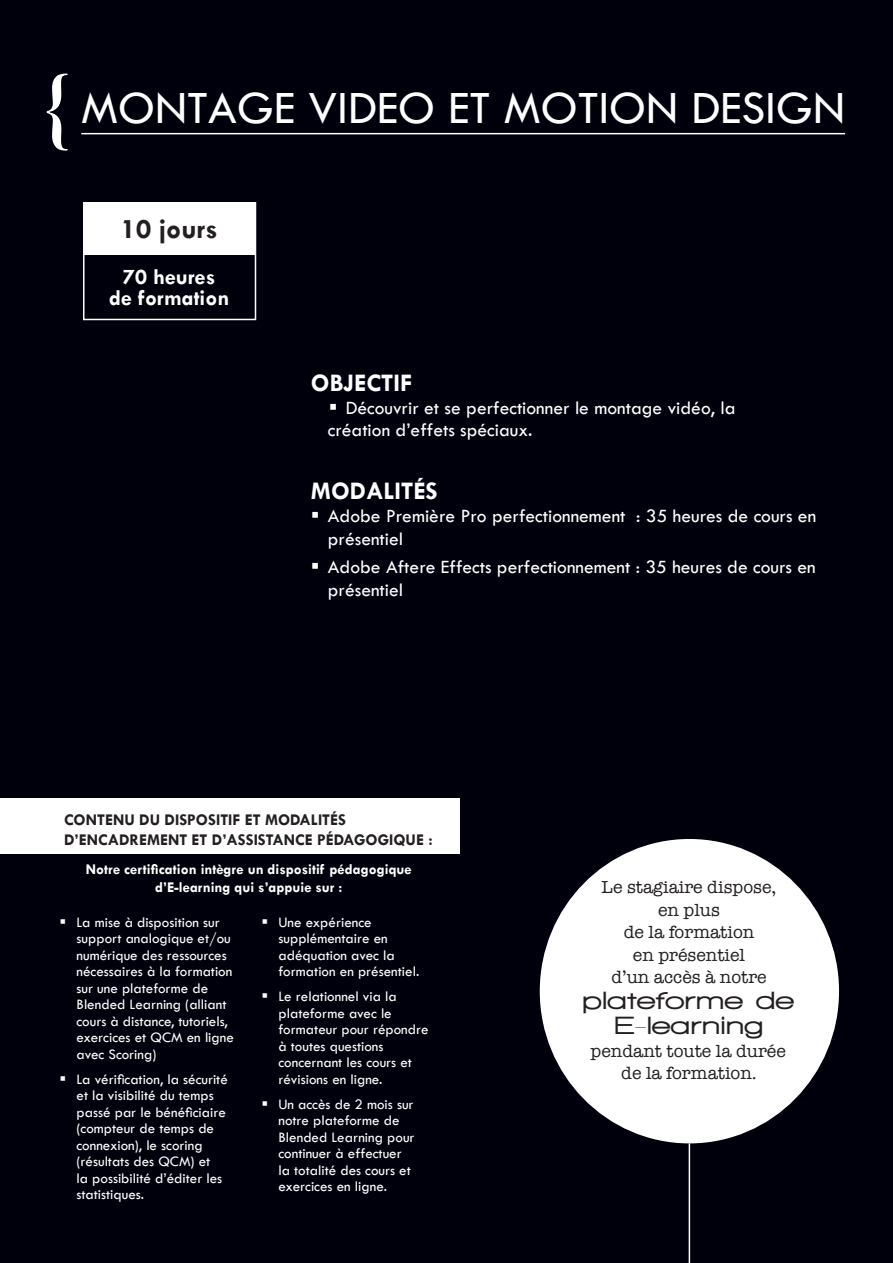
<style>
.page{position:relative;width:893px;height:1263px;background:#00000d}
.page>*{position:absolute;margin:0;border:0;box-sizing:border-box;transform-origin:0 0}
.Titre_CCP{font:48px "Tw Cen";color:#fff}
.t1{font:700 28.5px "Tw Cen";color:#231f20}
.t2{font:900 25.5px/25.5px "Walkway Expand";letter-spacing:.02em;color:#231f20;text-align:center}
.t3{font:700 25.5px "Tw Cen";color:#fff}
.t4{font:700 22.5px/21px "Tw Cen";color:#fff;text-align:center}
.t5{font:19.5px/23.4px "Tw Cen";color:#fff}
.t6{font:18px/22.5px "American Typewriter";color:#231f20;text-align:center}
.Contenu_du_dispo_ped{font:700 16.5px/19.8px "Tw Cen";color:#231f20}
.t7{font:15px/16.5px "Tw Cen";color:#fff}
.Titre_Encadré_CErtif{font:700 15px/18px "Tw Cen";color:#fff;text-align:center}
.s1{font-style:inherit}
</style>
<div class="page">
<svg style="left:47px;top:74px;width:21px;height:77px"></svg>
<div style="left:83px;top:202px;width:172px;height:52px;background:#fff"></div>
<div style="left:83px;top:202px;width:173px;height:118px;border:2px solid #fff"></div>
<div style="left:0;top:798px;width:459px;height:56px;background:#fff"></div>
<div style="left:540px;top:839px;width:299px;height:304px;background:#fff;border-radius:50%"></div>
<hr style="left:689px;top:1143px;width:1px;height:120px;background:#fff">
<hr style="left:81px;top:133px;width:764px;height:2px;background:#fff">
<p class="Titre_CCP" style="left:81px;top:79px;width:765px">MONTAGE VIDEO ET MOTION DESIGN</p>
<p class="t1" style="left:121px;top:212px;width:98px"><span class="s1">1</span>0 jours</p>
<p class="t4" style="left:109px;top:266px;width:122px"><span class="s1">70</span> heures de formation</p>
<p class="t3" style="left:311px;top:368px;width:103px">OBJECTIF</p>
<p class="t5" style="left:328px;top:396px;width:409px;line-height:22.5px;text-indent:18px">Découvrir et se perfectionner le montage vidéo, la création d’effets spéciaux.</p>
<p class="t3" style="left:311px;top:475px;width:128px">MODALITÉS</p>
<p class="t5" style="left:328px;top:504px;width:490px">Adobe Première Pro perfectionnement : 35 heures de cours en présentiel</p>
<p class="t5" style="left:328px;top:555px;width:489px">Adobe Aftere Effects perfectionnement : 35 heures de cours en présentiel</p>
<p class="Contenu_du_dispo_ped" style="left:64px;top:809px;width:370px">CONTENU DU DISPOSITIF ET MODALITÉS<br>D’ENCADREMENT ET D’ASSISTANCE PÉDAGOGIQUE :</p>
<p class="Titre_Encadré_CErtif" style="left:86px;top:860px;width:327px">Notre certification intègre un dispositif pédagogique d’E-learning qui s’appuie sur :</p>
<p class="t7" style="left:77px;top:914px;width:159px">La mise à disposition sur support analogique et/ou numérique des ressources nécessaires à la formation sur une plateforme de<br>Blended Learning (alliant cours à distance, tutoriels, exercices et QCM en ligne avec Scoring)</p>
<p class="t7" style="left:77px;top:1071px;width:153px">La vérification, la sécurité et la visibilité du temps passé par le bénéficiaire (compteur de temps de connexion), le scoring (résultats des QCM) et<br>la possibilité d’éditer les statistiques.</p>
<p class="t7" style="left:278px;top:914px;width:142px">Une expérience supplémentaire en adéquation avec la formation en présentiel.</p>
<p class="t7" style="left:278px;top:988px;width:152px">Le relationnel via la plateforme avec le formateur pour répondre à toutes questions concernant les cours et révisions en ligne.</p>
<p class="t7" style="left:278px;top:1096px;width:138px">Un accès de 2 mois sur notre plateforme de<br>Blended Learning pour continuer à effectuer la totalité des cours et exercices en ligne.</p>
<p class="t6" style="left:602px;top:875px;width:176px">Le stagiaire dispose, en plus<br>de la formation<br>en présentiel<br>d’un accès à notre</p>
<p class="t2" style="left:582px;top:987px;width:213px">plateforme de<br>E-learning</p>
<p class="t6" style="left:591px;top:1039px;width:197px">pendant toute la durée de la formation.</p>
</div>
